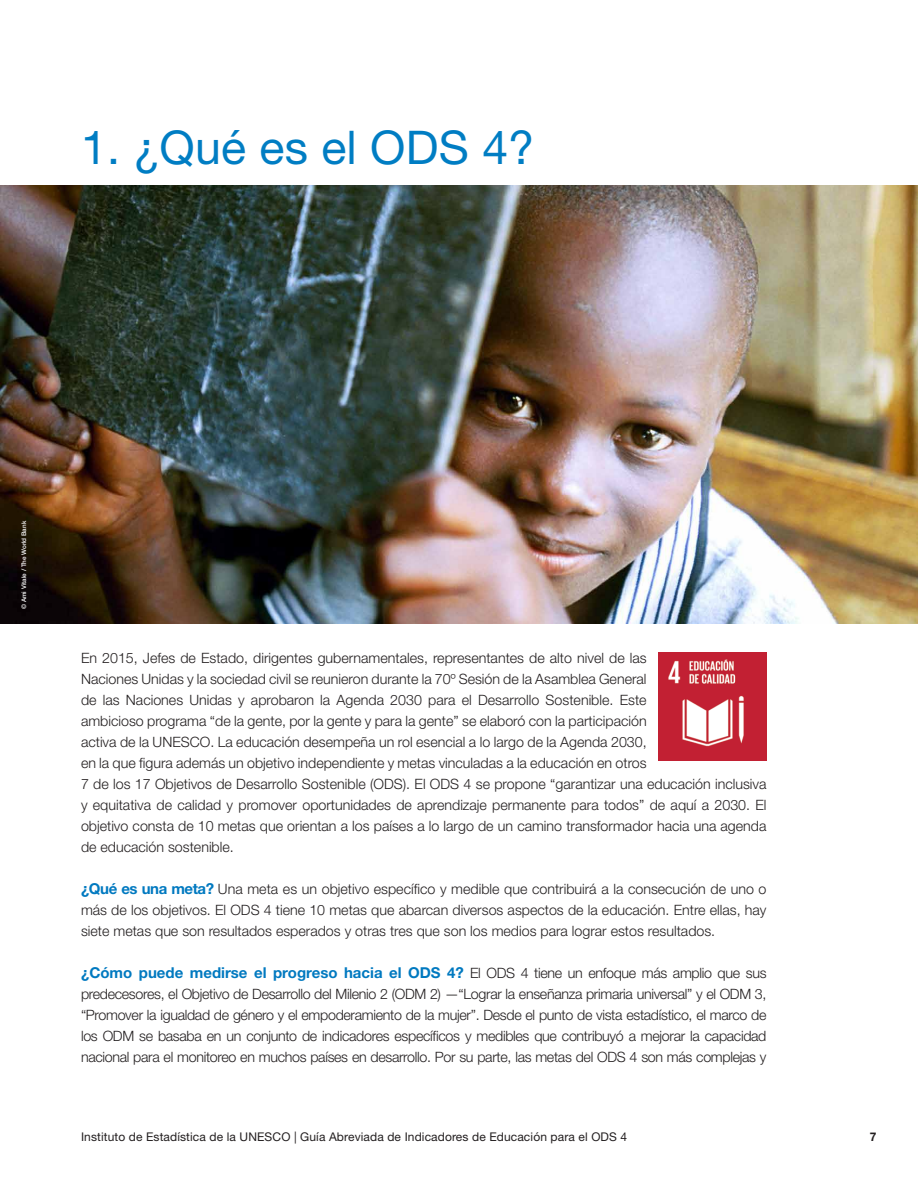
<style>
.page{position:relative;width:918px;height:1188px;background:#fff}
.page>*{position:absolute;margin:0;border:0;box-sizing:border-box;transform-origin:0 0}
.t1{font:46.5px "Helvetica Neue LT Std";letter-spacing:.005em;color:#007dc3}
.t2{font:700 15px "Helvetica Neue LT Std";color:#0079c0}
.t3{font:300 14.25px/21px "Helvetica Neue LT Std";color:#231f20;text-align:justify}
.t4{font:12px "Helvetica Neue LT Std";letter-spacing:.01em;color:#231f20}
.t5{font:700 12px "Helvetica Neue LT Std";color:#231f20}
.t6{font:500 6.3px "Helvetica Neue LT Std";color:#fff}
.s1{font-weight:700;font-size:15px;color:#0079c0}
.s2{font-weight:300;font-size:14.25px;color:#231f20}
</style>
<div class="page">
<img style="left:659px;top:652px;width:108px;height:109px">
<img style="left:0;top:185px;width:918px;height:439px">
<h1 class="t1" style="left:81px;top:119px;width:455px">1. ¿Qué es el ODS 4?</h1>
<p class="t6" style="left:20px;top:609px;width:89px;rotate:-90deg">© Ami Vitale / The World Bank</p>
<p class="t3" style="left:81px;top:647px;width:687px;text-align:left">En 2015, Jefes de Estado, dirigentes gubernamentales, representantes de alto nivel de las<br>Naciones Unidas y la sociedad civil se reunieron durante la 70º Sesión de la Asamblea General<br>de las Naciones Unidas y aprobaron la Agenda 2030 para el Desarrollo Sostenible. Este<br>ambicioso programa “de la gente, por la gente y para la gente” se elaboró con la participación<br>activa de la UNESCO. La educación desempeña un rol esencial a lo largo de la Agenda 2030,<br>en la que figura además un objetivo independiente y metas vinculadas a la educación en otros<br>7 de los 17 Objetivos de Desarrollo Sostenible (ODS). El ODS 4 se propone “garantizar una educación inclusiva y equitativa de calidad y promover oportunidades de aprendizaje permanente para todos” de aquí a 2030. El objetivo consta de 10 metas que orientan a los países a lo largo de un camino transformador hacia una agenda de educación sostenible.</p>
<p class="t3" style="left:81px;top:878px;width:687px"><span class="s1">¿Qué es una meta?</span> Una meta es un objetivo específico y medible que contribuirá a la consecución de uno o más de los objetivos. El ODS 4 tiene 10 metas que abarcan diversos aspectos de la educación. Entre ellas, hay siete metas que son resultados esperados y otras tres que son los medios para lograr estos resultados.</p>
<p class="t2" style="left:81px;top:963px;width:687px">¿Cómo puede medirse el progreso hacia el ODS 4? <span class="s2">El ODS 4 tiene un enfoque más amplio que sus</span></p>
<p class="t3" style="left:81px;top:983px;width:687px">predecesores, el Objetivo de Desarrollo del Milenio 2 (ODM 2) —“Lograr la enseñanza primaria universal” y el ODM 3, “Promover la igualdad de género y el empoderamiento de la mujer”. Desde el punto de vista estadístico, el marco de los ODM se basaba en un conjunto de indicadores específicos y medibles que contribuyó a mejorar la capacidad nacional para el monitoreo en muchos países en desarrollo. Por su parte, las metas del ODS 4 son más complejas y</p>
<p class="t4" style="left:81px;top:1130px;width:548px">Instituto de Estadística de la UNESCO | Guía Abreviada de Indicadores de Educación para el ODS 4</p>
<p class="t5" style="left:870px;top:1129px;width:8px">7</p>
</div>
